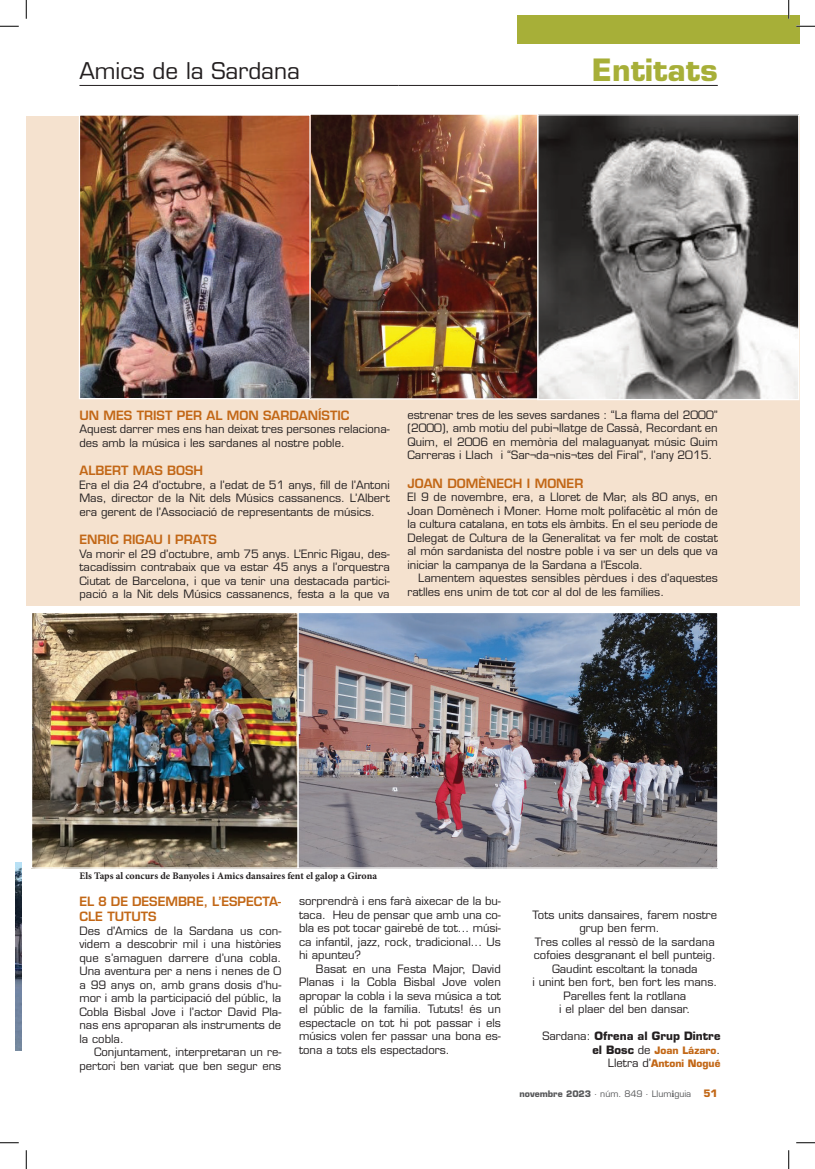
<style>
.page{position:relative;width:815px;height:1169px;background:#fff}
.page>*{position:absolute;margin:0;border:0;box-sizing:border-box;transform-origin:0 0}
.t1{font:700 30px "Eurostile LT Std";color:#a7af38}
.t2{font:22.5px "Eurostile LT Std";color:#231f20}
.TextGeneral{font:600 12.5px/15px "Eurostile LT Std";color:#c26716}
.TextGeneral-2{font:11.25px/13.5px "Eurostile LT Std";color:#231f20;text-align:justify}
.TextGeneral-3{font:700 11.25px "Eurostile LT Std";color:#231f20}
.TextGeneral-4{font:700 10px "Minion Pro";color:#231f20}
.TextGeneral-5{font:700 10px "Eurostile LT Std";color:#c26716}
.t3{font:8.75px "Eurostile LT Std";color:#57585a}
.s1{font-weight:400}
.s2{font-size:11.25px;color:#231f20}
.s3{font-weight:400;font-size:11.25px;color:#231f20}
.s4{font-weight:700}
.s5{font-family:"Minion Pro";font-weight:700;font-size:10px}
.s6{font-weight:700;font-size:10px;color:#c26716}
</style>
<div class="page">
<div style="left:26px;top:116px;width:773px;height:490px;background:#f5e2cf"></div>
<div style="left:516px;top:16px;width:283px;height:28px;background:#a7af38"></div>
<hr style="left:79px;top:85px;width:319px;height:1px;background:#231f20">
<hr style="left:398px;top:85px;width:319px;height:1px;background:#231f20">
<img style="left:33px;top:614px;width:683px;height:252px">
<div style="left:31px;top:612px;width:268px;height:256px;border:1px solid #fff"></div>
<div style="left:297px;top:612px;width:421px;height:256px;border:1px solid #fff"></div>
<img style="left:16px;top:862px;width:6px;height:188px">
<img style="left:81px;top:115px;width:716px;height:283px">
<div style="left:537px;top:114px;width:262px;height:286px;border:1px solid #fff"></div>
<div style="left:309px;top:113px;width:229px;height:286px;border:1px solid #fff"></div>
<div style="left:79px;top:114px;width:231px;height:285px;border:1px solid #fff"></div>
<svg style="left:0;top:25px;width:19px;height:2px"></svg>
<svg style="left:796px;top:25px;width:18px;height:2px"></svg>
<svg style="left:0;top:1142px;width:19px;height:1px"></svg>
<svg style="left:796px;top:1142px;width:18px;height:1px"></svg>
<svg style="left:25px;top:0;width:2px;height:19px"></svg>
<svg style="left:25px;top:1150px;width:2px;height:19px"></svg>
<svg style="left:787px;top:0;width:2px;height:19px"></svg>
<svg style="left:788px;top:1150px;width:1px;height:19px"></svg>
<p class="t2" style="left:79px;top:57px;width:222px">Amics de la Sardana</p>
<p class="t1" style="left:591px;top:52px;width:127px">Entitats</p>
<p class="TextGeneral" style="left:79px;top:407px;width:271px">UN MES TRIST PER AL MON SARDANÍSTIC</p>
<p class="TextGeneral-2" style="left:79px;top:422px;width:312px">Aquest darrer mes ens han deixat tres persones relaciona&shy;des amb la música i les sardanes al nostre poble.</p>
<p class="TextGeneral" style="left:79px;top:463px;width:125px">ALBERT MAS BOSH</p>
<p class="TextGeneral-2" style="left:79px;top:478px;width:312px">Era el dia 24 d’octubre, a l’edat de 51 anys, fill de l’Antoni Mas, director de la Nit dels Músics cassanencs. L’Albert era gerent de l’Associació de representants de músics.</p>
<p class="TextGeneral" style="left:79px;top:532px;width:139px">ENRIC RIGAU I PRATS</p>
<p class="TextGeneral-2" style="left:79px;top:547px;width:312px">Va morir el 29 d’octubre, amb 75 anys. L’Enric Rigau, des&shy;tacadíssim contrabaix que va estar 45 anys a l’orquestra Ciutat de Barcelona, i que va tenir una destacada partici&shy;pació a la Nit dels Músics cassanencs, festa a la que va</p>
<p class="TextGeneral-2" style="left:407px;top:408px;width:312px">estrenar tres de les seves sardanes : “La flama del 2000” (2000), amb motiu del pubi¬llatge de Cassà, Recordant en Quim, el 2006 en memòria del malaguanyat músic Quim Carreras i Llach i “Sar¬da¬nis¬tes del Firal”, l’any 2015.</p>
<p class="TextGeneral" style="left:407px;top:475px;width:177px">JOAN DOMÈNECH I MONER</p>
<p class="TextGeneral-2" style="left:407px;top:490px;width:312px">El 9 de novembre, era, a Lloret de Mar, als 80 anys, en Joan Domènech i Moner. Home molt polifacètic al món de la cultura catalana, en tots els àmbits. En el seu període de Delegat de Cultura de la Generalitat va fer molt de costat al món sardanista del nostre poble i va ser un dels que va iniciar la campanya de la Sardana a l’Escola.</p>
<p class="TextGeneral-2" style="left:407px;top:571px;width:312px;text-indent:11px">Lamentem aquestes sensibles pèrdues i des d’aquestes ratlles ens unim de tot cor al dol de les famílies.</p>
<p class="TextGeneral-4" style="left:79px;top:868px;width:299px">Els Taps al concurs de Banyoles i Amics dansaires fent el galop a Girona</p>
<p class="TextGeneral" style="left:79px;top:894px;width:203px">EL 8 DE DESEMBRE, L’ESPECTA-<br>CLE TUTUTS</p>
<p class="TextGeneral-2" style="left:79px;top:924px;width:203px">Des d'Amics de la Sardana us con&shy;videm a descobrir mil i una històries que s’amaguen darrere d’una cobla.<br>Una aventura per a nens i nenes de 0 a 99 anys on, amb grans dosis d’hu&shy;mor i amb la participació del públic, la Cobla Bisbal Jove i l’actor David Pla&shy;nas ens aproparan als instruments de la cobla.</p>
<p class="TextGeneral-2" style="left:79px;top:1045px;width:203px;text-align:right">Conjuntament, interpretaran un re&shy;pertori ben variat que ben segur ens</p>
<p class="TextGeneral-2" style="left:299px;top:894px;width:203px">sorprendrà i ens farà aixecar de la bu&shy;taca. Heu de pensar que amb una co&shy;bla es pot tocar gairebé de tot... músi&shy;ca infantil, jazz, rock, tradicional... Us hi apunteu?</p>
<p class="TextGeneral-2" style="left:299px;top:962px;width:203px;text-indent:17px">Basat en una Festa Major, David Planas i la Cobla Bisbal Jove volen apropar la cobla i la seva música a tot el públic de la família. Tututs! és un espectacle on tot hi pot passar i els músics volen fer passar una bona es&shy;tona a tots els espectadors.</p>
<p class="TextGeneral-2" style="left:579px;top:908px;width:139px;text-indent:-47px">Tots units dansaires, farem nostre grup ben ferm.</p>
<p class="TextGeneral-2" style="left:534px;top:935px;width:181px">Tres colles al ressò de la sardana</p>
<p class="TextGeneral-2" style="left:533px;top:948px;width:183px">cofoies desgranant el bell punteig.</p>
<p class="TextGeneral-2" style="left:552px;top:962px;width:147px">Gaudint escoltant la tonada</p>
<p class="TextGeneral-2" style="left:532px;top:975px;width:186px">i unint ben fort, ben fort les mans.</p>
<p class="TextGeneral-2" style="left:563px;top:989px;width:124px">Parelles fent la rotllana</p>
<p class="TextGeneral-2" style="left:559px;top:1002px;width:133px">i el plaer del ben dansar.</p>
<p class="TextGeneral-3" style="left:542px;top:1029px;width:179px"><span class="s1">Sardana:</span> Ofrena al Grup Dintre</p>
<p class="TextGeneral-5" style="left:592px;top:1044px;width:129px"><span class="s2">el Bosc</span> <span class="s3">de</span> Joan Lázaro<span class="s3">.</span></p>
<p class="TextGeneral-5" style="left:607px;top:1057px;width:114px"><span class="s3">Lletra d’</span>Antoni Nogué</p>
<p class="t3" style="left:519px;top:1088px;width:200px"><span class="s4">novembre 2023</span> · núm. 849 · Llum<span class="s5">i</span>guia <span class="s6">51</span></p>
</div>
